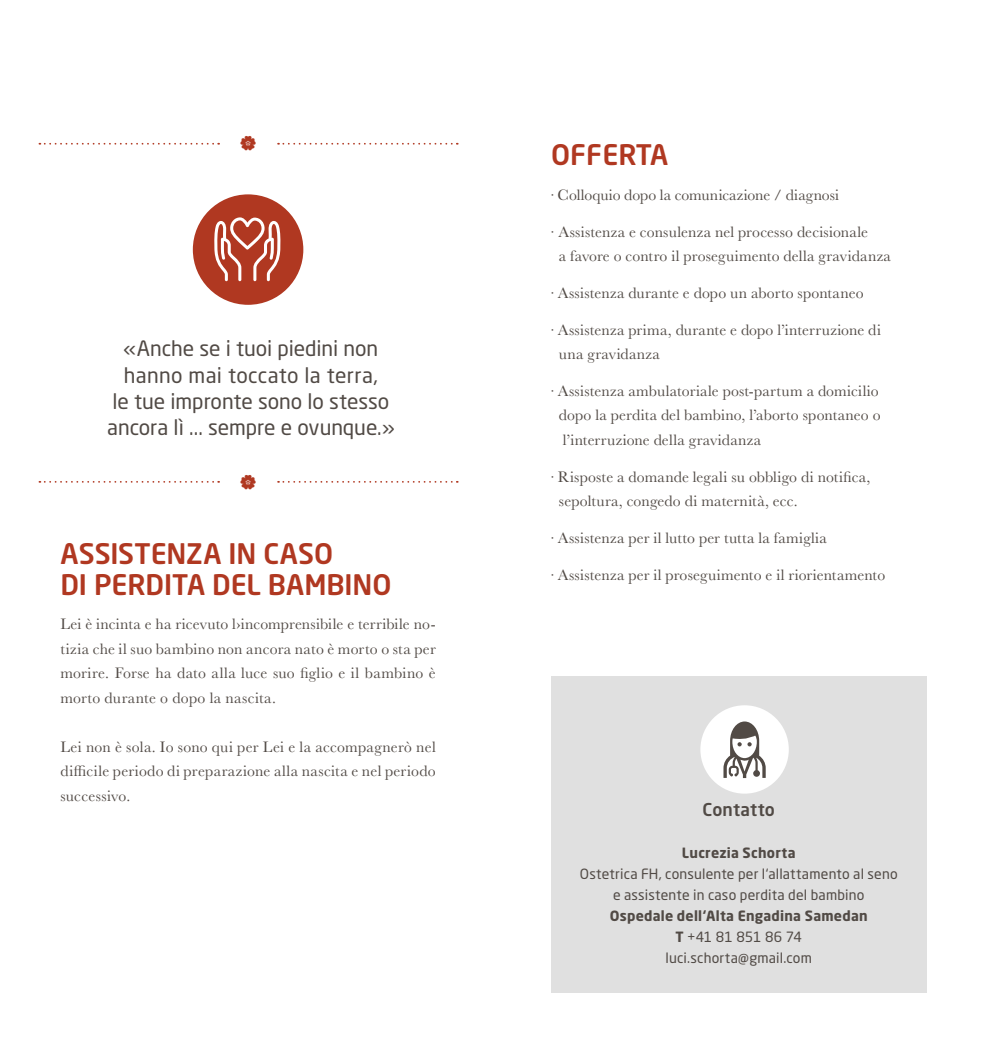
<style>
.page{position:relative;width:993px;height:1042px;background:#fff}
.page>*{position:absolute;margin:0;border:0;box-sizing:border-box;transform-origin:0 0}
.t1{font:500 28px/31px "Neo Sans W1 G";letter-spacing:-.005em;color:#b03821}
.t2{font:21px/26.2px "Neo Sans W1 G";color:#514a45;text-align:center}
.t3{font:500 17.5px "Neo Sans W1 G";letter-spacing:.005em;color:#514a45}
.t4{font:15.75px/24.5px "Baskerville";letter-spacing:.01em;color:#514a45}
.t5{font:14px/21px "Neo Sans W1 G";letter-spacing:.01em;color:#514a45;text-align:center}
.t6{font:700 14px "Neo Sans W1 G";letter-spacing:.02em;color:#514a45}
.s1{font-family:"Minion Pro"}
.s2{font-weight:700}
</style>
<div class="page">
<div style="left:551px;top:676px;width:375px;height:317px;background:#e0e0e0"></div>
<div style="left:700px;top:705px;width:88px;height:88px;background:#fff;border-radius:50%"></div>
<svg style="left:723px;top:721px;width:42px;height:57px"></svg>
<div style="left:193px;top:194px;width:110px;height:111px;background:#b03821;border-radius:50%"></div>
<svg style="left:214px;top:217px;width:66px;height:64px"></svg>
<svg style="left:39px;top:143px;width:180px;height:2px"></svg>
<svg style="left:39px;top:481px;width:180px;height:2px"></svg>
<svg style="left:278px;top:143px;width:179px;height:2px"></svg>
<svg style="left:278px;top:481px;width:179px;height:2px"></svg>
<h2 class="t2" style="left:107px;top:335px;width:289px">«Anche se i tuoi piedini non hanno mai toccato la terra,<br>le tue impronte sono lo stesso ancora lì ... sempre e ovunque.»</h2>
<h1 class="t1" style="left:60px;top:537px;width:332px">ASSISTENZA IN CASO<br>DI PERDITA DEL BAMBINO</h1>
<p class="t4" style="left:60px;top:612px;width:377px;text-align:justify">Lei è incinta e ha ricevuto l›incomprensibile e terribile no&shy;tizia che il suo bambino non ancora nato è morto o sta per morire. Forse ha dato alla luce suo figlio e il bambino è morto durante o dopo la nascita.</p>
<p class="t4" style="left:60px;top:734px;width:377px;text-align:justify">Lei non è sola. Io sono qui per Lei e la accompagnerò nel difficile periodo di preparazione alla nascita e nel periodo successivo.</p>
<h1 class="t1" style="left:551px;top:139px;width:118px">OFFERTA</h1>
<p class="t4" style="left:551px;top:183px;width:289px"><span class="s1">.</span> Colloquio dopo la comunicazione / diagnosi</p>
<p class="t4" style="left:559px;top:219px;width:333px;text-indent:-8px"><span class="s1">.</span> Assistenza e consulenza nel processo decisionale<br>a favore o contro il proseguimento della gravidanza</p>
<p class="t4" style="left:551px;top:281px;width:314px"><span class="s1">.</span> Assistenza durante e dopo un aborto spontaneo</p>
<p class="t4" style="left:559px;top:317px;width:323px;text-indent:-8px"><span class="s1">.</span> Assistenza prima, durante e dopo l’interruzione di una gravidanza</p>
<p class="t4" style="left:559px;top:379px;width:323px;text-indent:-8px"><span class="s1">.</span> Assistenza ambulatoriale post-partum a domicilio dopo la perdita del bambino, l’aborto spontaneo o l’interruzione della gravidanza</p>
<p class="t4" style="left:559px;top:464px;width:313px;text-indent:-8px"><span class="s1">.</span> Risposte a domande legali su obbligo di notifica, sepoltura, congedo di maternità, ecc.</p>
<p class="t4" style="left:551px;top:526px;width:277px"><span class="s1">.</span> Assistenza per il lutto per tutta la famiglia</p>
<p class="t4" style="left:551px;top:562px;width:335px"><span class="s1">.</span> Assistenza per il proseguimento e il riorientamento</p>
<p class="t3" style="left:702px;top:798px;width:74px">Contatto</p>
<p class="t6" style="left:681px;top:844px;width:115px">Lucrezia Schorta</p>
<p class="t5" style="left:579px;top:863px;width:319px">Ostetrica FH, consulente per l‘allattamento al seno e assistente in caso perdita del bambino</p>
<p class="t5" style="left:609px;top:905px;width:259px"><span class="s2">Ospedale dell‘Alta Engadina Samedan<br>T</span> +41 81 851 86 74 luci.schorta@gmail.com</p>
</div>
